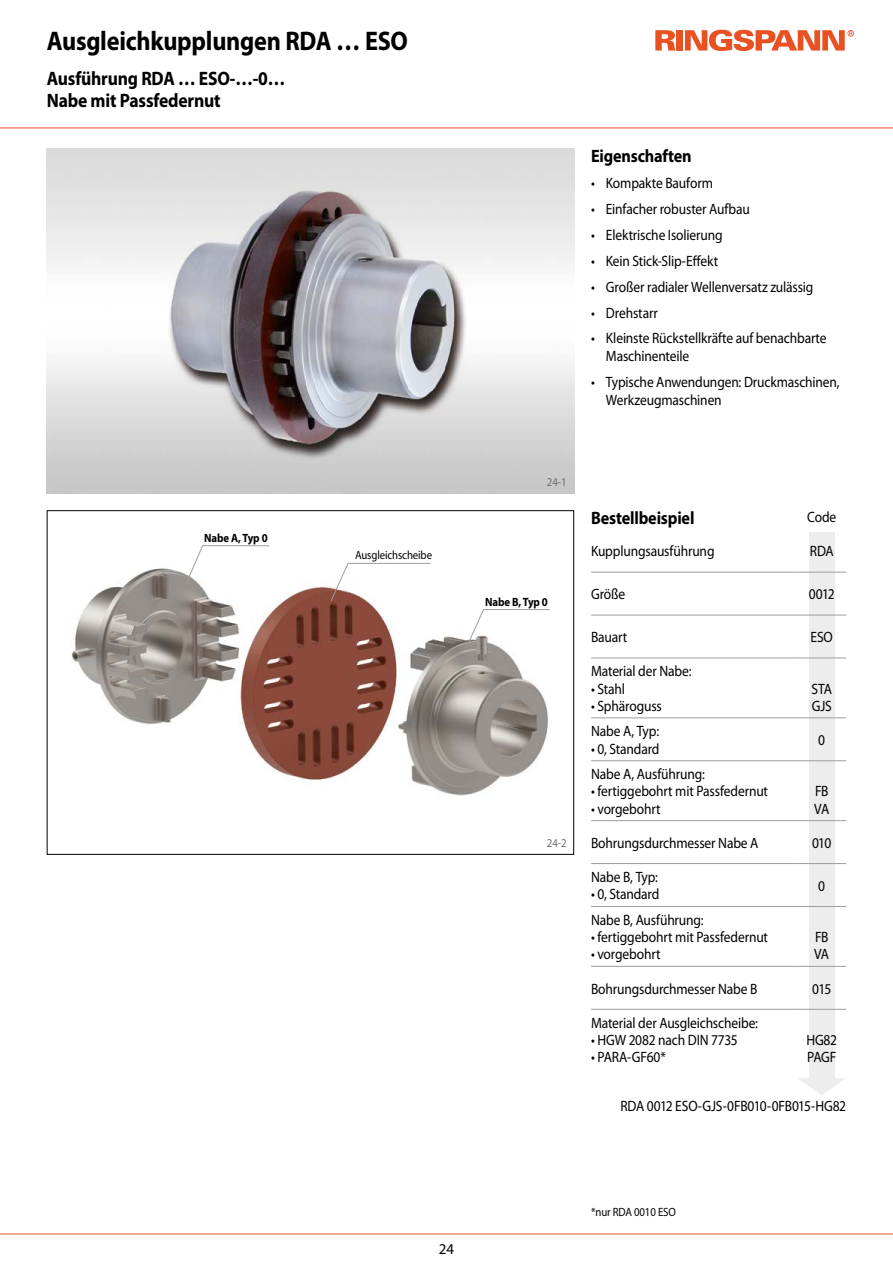
<style>
.page{position:relative;width:893px;height:1263px;background:#fff}
.page>*{position:absolute;margin:0;border:0;box-sizing:border-box;transform-origin:0 0}
.t1{font:700 27px "Myriad Pro";letter-spacing:-.01em;color:#000;scale:.9 1}
.t2{font:700 19.5px/22.2px "Myriad Pro";letter-spacing:-.01em;color:#000;scale:.9 1}
.t3{font:700 18px "Myriad Pro";letter-spacing:-.01em;color:#000;scale:.9 1}
.t4{font:15px/17.2px "Myriad Pro";letter-spacing:-.01em;color:#000;scale:.9 1}
.t5{font:15px "Myriad Pro";letter-spacing:-.01em;color:#000}
.t6{font:12px "Myriad Pro";letter-spacing:-.01em;color:#000;scale:.9 1}
.t7{font:700 12px "Myriad Pro";letter-spacing:-.01em;color:#000;scale:.9 1}
.t8{font:12px "Myriad Pro";color:#706f6f;scale:.9 1}
</style>
<div class="page">
<svg style="left:655px;top:30px;width:20px;height:21px"></svg>
<div style="left:676px;top:30px;width:7px;height:21px;background:#e95123"></div>
<svg style="left:685px;top:30px;width:169px;height:21px"></svg>
<hr style="left:0;top:128px;width:893px;height:1px;background:#e95123">
<hr style="left:0;top:1233px;width:893px;height:1px;background:#e95123">
<img style="left:71px;top:562px;width:478px;height:234px">
<img style="left:47px;top:149px;width:527px;height:344px">
<div style="left:809px;top:532px;width:25px;height:552px;background:#ededed"></div>
<svg style="left:798px;top:1078px;width:47px;height:17px"></svg>
<hr style="left:591px;top:572px;width:206px;height:1px;background:#9d9d9c">
<hr style="left:797px;top:572px;width:49px;height:1px;background:#9d9d9c">
<hr style="left:591px;top:615px;width:206px;height:1px;background:#9d9d9c">
<hr style="left:797px;top:615px;width:49px;height:1px;background:#9d9d9c">
<hr style="left:591px;top:658px;width:206px;height:1px;background:#9d9d9c">
<hr style="left:797px;top:658px;width:49px;height:1px;background:#9d9d9c">
<hr style="left:591px;top:718px;width:206px;height:1px;background:#9d9d9c">
<hr style="left:797px;top:718px;width:49px;height:1px;background:#9d9d9c">
<hr style="left:591px;top:760px;width:206px;height:1px;background:#9d9d9c">
<hr style="left:797px;top:760px;width:49px;height:1px;background:#9d9d9c">
<hr style="left:591px;top:820px;width:206px;height:1px;background:#9d9d9c">
<hr style="left:797px;top:820px;width:49px;height:1px;background:#9d9d9c">
<hr style="left:591px;top:863px;width:206px;height:1px;background:#9d9d9c">
<hr style="left:797px;top:863px;width:49px;height:1px;background:#9d9d9c">
<hr style="left:591px;top:906px;width:206px;height:1px;background:#9d9d9c">
<hr style="left:797px;top:906px;width:49px;height:1px;background:#9d9d9c">
<hr style="left:591px;top:966px;width:206px;height:1px;background:#9d9d9c">
<hr style="left:797px;top:966px;width:49px;height:1px;background:#9d9d9c">
<hr style="left:591px;top:1009px;width:206px;height:1px;background:#9d9d9c">
<hr style="left:797px;top:1009px;width:49px;height:1px;background:#9d9d9c">
<svg style="left:330px;top:563px;width:101px;height:39px"></svg>
<svg style="left:466px;top:609px;width:84px;height:39px"></svg>
<svg style="left:186px;top:545px;width:84px;height:38px"></svg>
<h1 class="t1" style="left:47px;top:23px;width:403px">Ausgleichkupplungen RDA … ESO</h1>
<h2 class="t2" style="left:47px;top:67px;width:267px">Ausführung RDA … ESO-…-0…<br>Nabe mit Passfedernut</h2>
<p class="t7" style="left:204px;top:530px;width:72px">Nabe A, Typ 0</p>
<p class="t6" style="left:355px;top:548px;width:87px">Ausgleichscheibe</p>
<p class="t3" style="left:591px;top:145px;width:113px">Eigenschaften</p>
<p class="t4" style="left:591px;top:174px;width:137px">• Kompakte Bauform</p>
<p class="t4" style="left:591px;top:200px;width:178px">• Einfacher robuster Aufbau</p>
<p class="t4" style="left:591px;top:226px;width:148px">• Elektrische Isolierung</p>
<p class="t4" style="left:591px;top:252px;width:143px">• Kein Stick-Slip-Effekt</p>
<p class="t4" style="left:591px;top:278px;width:248px">• Großer radialer Wellenversatz zulässig</p>
<p class="t4" style="left:591px;top:304px;width:76px">• Drehstarr</p>
<p class="t4" style="left:606px;top:330px;width:247px;text-indent:-15px">• Kleinste Rückstellkräfte auf benachbarte<br>Maschinenteile</p>
<p class="t4" style="left:606px;top:372px;width:261px;line-height:18px;text-indent:-15px">• Typische Anwendungen: Druckmaschinen,<br>Werkzeugmaschinen</p>
<p class="t8" style="left:547px;top:474px;width:23px">24-1</p>
<p class="t7" style="left:485px;top:594px;width:71px">Nabe B, Typ 0</p>
<p class="t8" style="left:547px;top:836px;width:23px">24-2</p>
<p class="t3" style="left:591px;top:506px;width:116px">Bestellbeispiel</p>
<p class="t4" style="left:807px;top:508px;width:34px">Code</p>
<p class="t4" style="left:591px;top:542px;width:139px">Kupplungsausführung</p>
<p class="t4" style="left:810px;top:542px;width:28px">RDA</p>
<p class="t4" style="left:591px;top:585px;width:40px">Größe</p>
<p class="t4" style="left:809px;top:585px;width:30px">0012</p>
<p class="t4" style="left:591px;top:628px;width:42px">Bauart</p>
<p class="t4" style="left:811px;top:628px;width:26px">ESO</p>
<p class="t4" style="left:591px;top:662px;width:113px">Material der Nabe:</p>
<p class="t4" style="left:591px;top:680px;width:39px">• Stahl</p>
<p class="t4" style="left:591px;top:697px;width:80px">• Sphäroguss</p>
<p class="t4" style="left:811px;top:680px;width:24px">STA<br>GJS</p>
<p class="t4" style="left:591px;top:722px;width:77px">Nabe A, Typ:</p>
<p class="t4" style="left:591px;top:740px;width:78px">• 0, Standard</p>
<p class="t4" style="left:591px;top:765px;width:128px">Nabe A, Ausführung:</p>
<p class="t4" style="left:591px;top:782px;width:198px">• fertiggebohrt mit Passfedernut</p>
<p class="t4" style="left:591px;top:800px;width:79px">• vorgebohrt</p>
<p class="t4" style="left:818px;top:731px;width:9px">0</p>
<p class="t4" style="left:814px;top:782px;width:18px">FB<br>VA</p>
<p class="t4" style="left:591px;top:834px;width:188px">Bohrungsdurchmesser Nabe A</p>
<p class="t4" style="left:812px;top:834px;width:23px">010</p>
<p class="t4" style="left:591px;top:868px;width:76px">Nabe B, Typ:</p>
<p class="t4" style="left:591px;top:885px;width:78px">• 0, Standard</p>
<p class="t4" style="left:818px;top:877px;width:9px">0</p>
<p class="t4" style="left:591px;top:911px;width:127px">Nabe B, Ausführung:</p>
<p class="t4" style="left:591px;top:928px;width:198px">• fertiggebohrt mit Passfedernut</p>
<p class="t4" style="left:591px;top:945px;width:79px">• vorgebohrt</p>
<p class="t4" style="left:814px;top:928px;width:18px">FB<br>VA</p>
<p class="t4" style="left:591px;top:979px;width:187px">Bohrungsdurchmesser Nabe B</p>
<p class="t4" style="left:812px;top:979px;width:23px">015</p>
<p class="t4" style="left:591px;top:1014px;width:187px">Material der Ausgleichscheibe:</p>
<p class="t4" style="left:591px;top:1031px;width:165px">• HGW 2082 nach DIN 7735</p>
<p class="t4" style="left:591px;top:1048px;width:85px">• PARA-GF60*</p>
<p class="t4" style="left:806px;top:1031px;width:36px">HG82<br>PAGF</p>
<p class="t4" style="left:620px;top:1097px;width:252px">RDA 0012 ESO-GJS-0FB010-0FB015-HG82</p>
<p class="t5" style="left:439px;top:1240px;width:17px">24</p>
<p class="t6" style="left:591px;top:1205px;width:96px">*nur RDA 0010 ESO</p>
</div>
